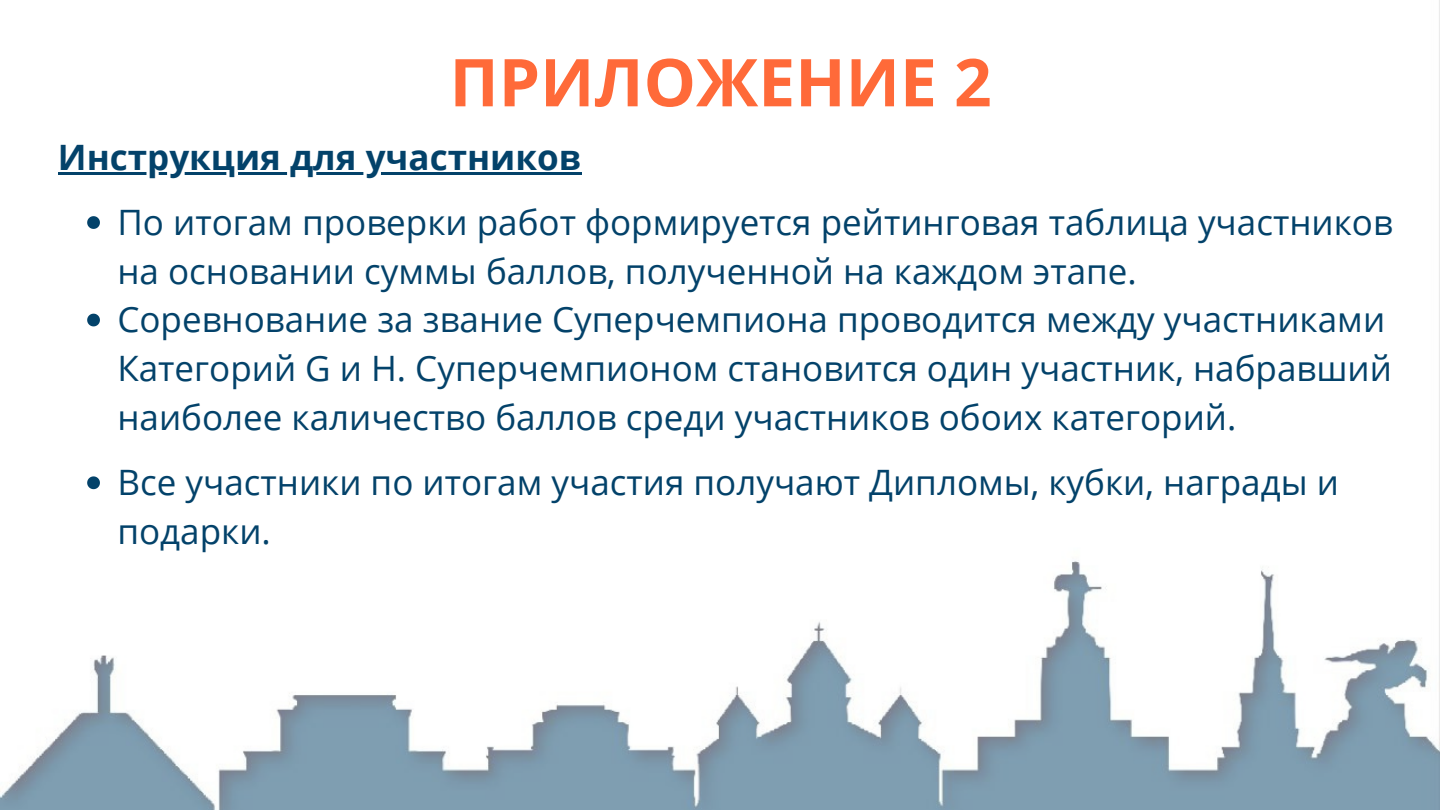
<style>
.page{position:relative;width:1440px;height:810px;background:#fff}
.page>*{position:absolute;margin:0;border:0;box-sizing:border-box;transform-origin:0 0}
.t1{font:700 66px "Open Sans";color:#ff6a39}
.t2{font:35px/48.8px "Open Sans";color:#03426a}
.t3{font:700 35px "Open Sans";color:#03426a}
</style>
<div class="page">
<img style="left:0;top:0;width:1440px;height:810px">
<hr style="left:58px;top:172px;width:523px;height:3px;background:#03426a">
<svg style="left:87px;top:216px;width:13px;height:13px"></svg>
<svg style="left:87px;top:314px;width:13px;height:12px"></svg>
<svg style="left:87px;top:476px;width:13px;height:13px"></svg>
<p class="t1" style="left:450px;top:36px;width:544px">ПРИЛОЖЕНИЕ 2</p>
<h1 class="t3" style="left:58px;top:132px;width:525px">Инструкция для участников</h1>
<h2 class="t2" style="left:117px;top:197px;width:1277px">По итогам проверки работ формируется рейтинговая таблица участников на основании суммы баллов, полученной на каждом этапе.</h2>
<p class="t2" style="left:117px;top:294px;width:1276px">Соревнование за звание Суперчемпиона проводится между участниками<br>Категорий G и H. Суперчемпионом становится один участник, набравший наиболее каличество баллов среди участников обоих категорий.</p>
<p class="t2" style="left:117px;top:457px;width:1223px">Все участники по итогам участия получают Дипломы, кубки, награды и подарки.</p>
</div>
